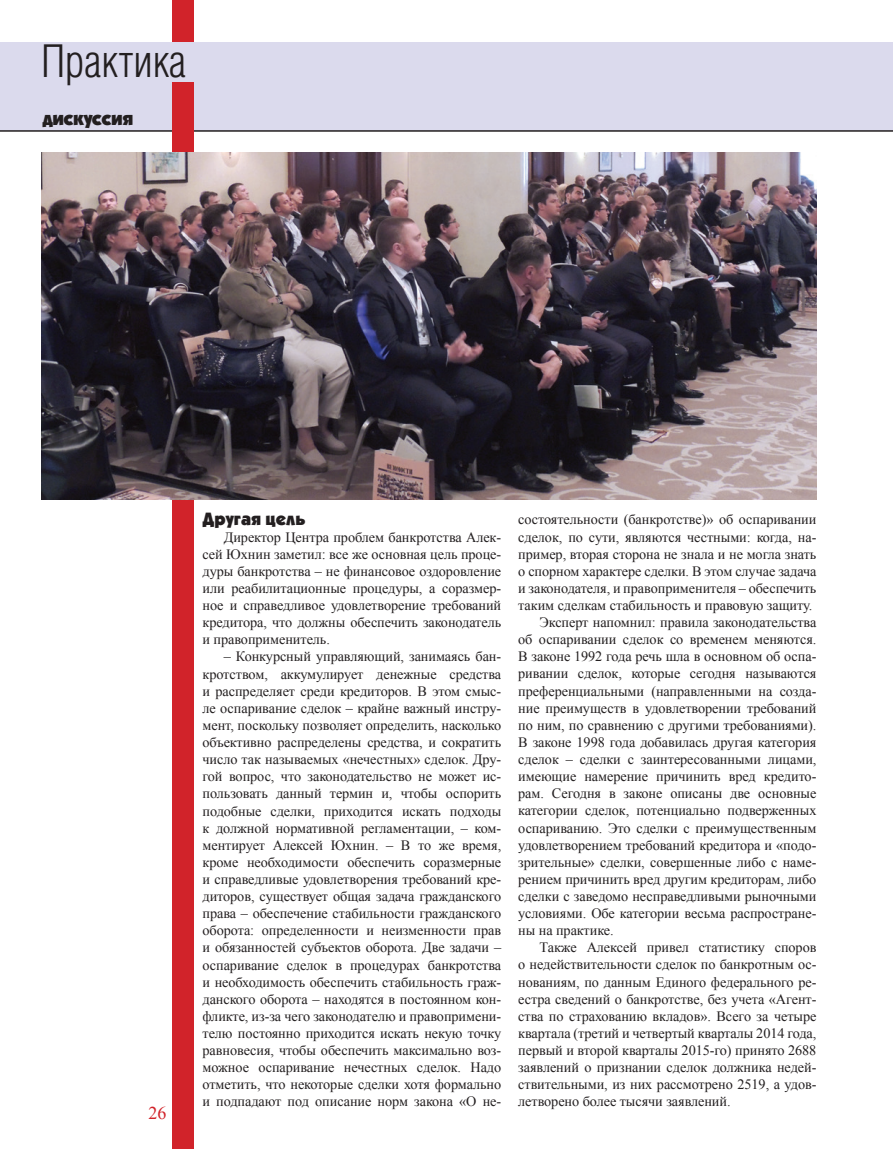
<style>
.page{position:relative;width:893px;height:1149px;background:#fff}
.page>*{position:absolute;margin:0;border:0;box-sizing:border-box;transform-origin:0 0}
.t1{font:43.5px "AG Letterica Cond L";color:#231f20}
.t2{font:900 19.5px "Kabel C";letter-spacing:-.03em;color:#231f20}
.подзаголовок{font:900 18px "Kabel C";color:#231f20}
.t3{font:18px "Times New Roman";color:#d1232a}
.Основной{font:14.25px/17.1px "Times New Roman";letter-spacing:-.005em;color:#231f20;text-align:justify}
</style>
<div class="page">
<div style="left:0;top:43px;width:893px;height:88px;background:#dbdaed"></div>
<hr style="left:0;top:130px;width:893px;height:2px;background:#231f20">
<div style="left:172px;top:0;width:21px;height:1148px;background:#d1232a"></div>
<div style="left:166px;top:43px;width:34px;height:39px;background:#dbdaed"></div>
<img style="left:41px;top:153px;width:775px;height:346px">
<h1 class="t1" style="left:41px;top:36px;width:146px">Практика</h1>
<p class="t2" style="left:43px;top:107px;width:92px">дискуссия</p>
<p class="t3" style="left:148px;top:1100px;width:19px">26</p>
<p class="подзаголовок" style="left:202px;top:507px;width:104px">Другая цель</p>
<p class="Основной" style="left:202px;top:528px;width:300px;text-indent:21px">Директор Центра проблем банкротства Алек&shy;сей Юхнин заметил: все же основная цель проце&shy;дуры банкротства – не финансовое оздоровление или реабилитационные процедуры, а соразмер&shy;ное и справедливое удовлетворение требований кредитора, что должны обеспечить законодатель и правоприменитель.</p>
<p class="Основной" style="left:202px;top:647px;width:300px;text-indent:21px">– Конкурсный управляющий, занимаясь бан&shy;кротством, аккумулирует денежные средства и распределяет среди кредиторов. В этом смыс&shy;ле оспаривание сделок – крайне важный инстру&shy;мент, поскольку позволяет определить, насколько объективно распределены средства, и сократить число так называемых «нечестных» сделок. Дру&shy;гой вопрос, что законодательство не может ис&shy;пользовать данный термин и, чтобы оспорить подобные сделки, приходится искать подходы к должной нормативной регламентации, – ком&shy;ментирует Алексей Юхнин. – В то же время, кроме необходимости обеспечить соразмерные и справедливые удовлетворения требований кре&shy;диторов, существует общая задача гражданского права – обеспечение стабильности гражданского оборота: определенности и неизменности прав и обязанностей субъектов оборота. Две задачи – оспаривание сделок в процедурах банкротства и необходимость обеспечить стабильность граж&shy;данского оборота – находятся в постоянном кон&shy;фликте, из‑за чего законодателю и правопримени&shy;телю постоянно приходится искать некую точку равновесия, чтобы обеспечить максимально воз&shy;можное оспаривание нечестных сделок. Надо отметить, что некоторые сделки хотя формально и подпадают под описание норм закона «О не-</p>
<p class="Основной" style="left:518px;top:510px;width:300px">состоятельности (банкротстве)» об оспаривании сделок, по сути, являются честными: когда, на&shy;пример, вторая сторона не знала и не могла знать о спорном характере сделки. В этом случае задача и законодателя, и правоприменителя – обеспечить таким сделкам стабильность и правовую защиту.</p>
<p class="Основной" style="left:518px;top:613px;width:300px;text-indent:21px">Эксперт напомнил: правила законодательства об оспаривании сделок со временем меняются.<br>В законе 1992 года речь шла в основном об оспа&shy;ривании сделок, которые сегодня называются преференциальными (направленными на созда&shy;ние преимуществ в удовлетворении требований по ним, по сравнению с другими требованиями).<br>В законе 1998 года добавилась другая категория сделок – сделки с заинтересованными лицами, имеющие намерение причинить вред кредито&shy;рам. Сегодня в законе описаны две основные категории сделок, потенциально подверженных оспариванию. Это сделки с преимущественным удовлетворением требований кредитора и «подо&shy;зрительные» сделки, совершенные либо с наме&shy;рением причинить вред другим кредиторам, либо сделки с заведомо несправедливыми рыночными условиями. Обе категории весьма распростране&shy;ны на практике.</p>
<p class="Основной" style="left:518px;top:938px;width:300px;text-indent:21px">Также Алексей привел статистику споров о недействительности сделок по банкротным ос&shy;нованиям, по данным Единого федерального ре&shy;естра сведений о банкротстве, без учета «Агент&shy;ства по страхованию вкладов». Всего за четыре квартала (третий и четвертый кварталы 2014 года, первый и второй кварталы 2015‑го) принято 2688 заявлений о признании сделок должника недей&shy;ствительными, из них рассмотрено 2519, а удов&shy;летворено более тысячи заявлений.</p>
</div>
